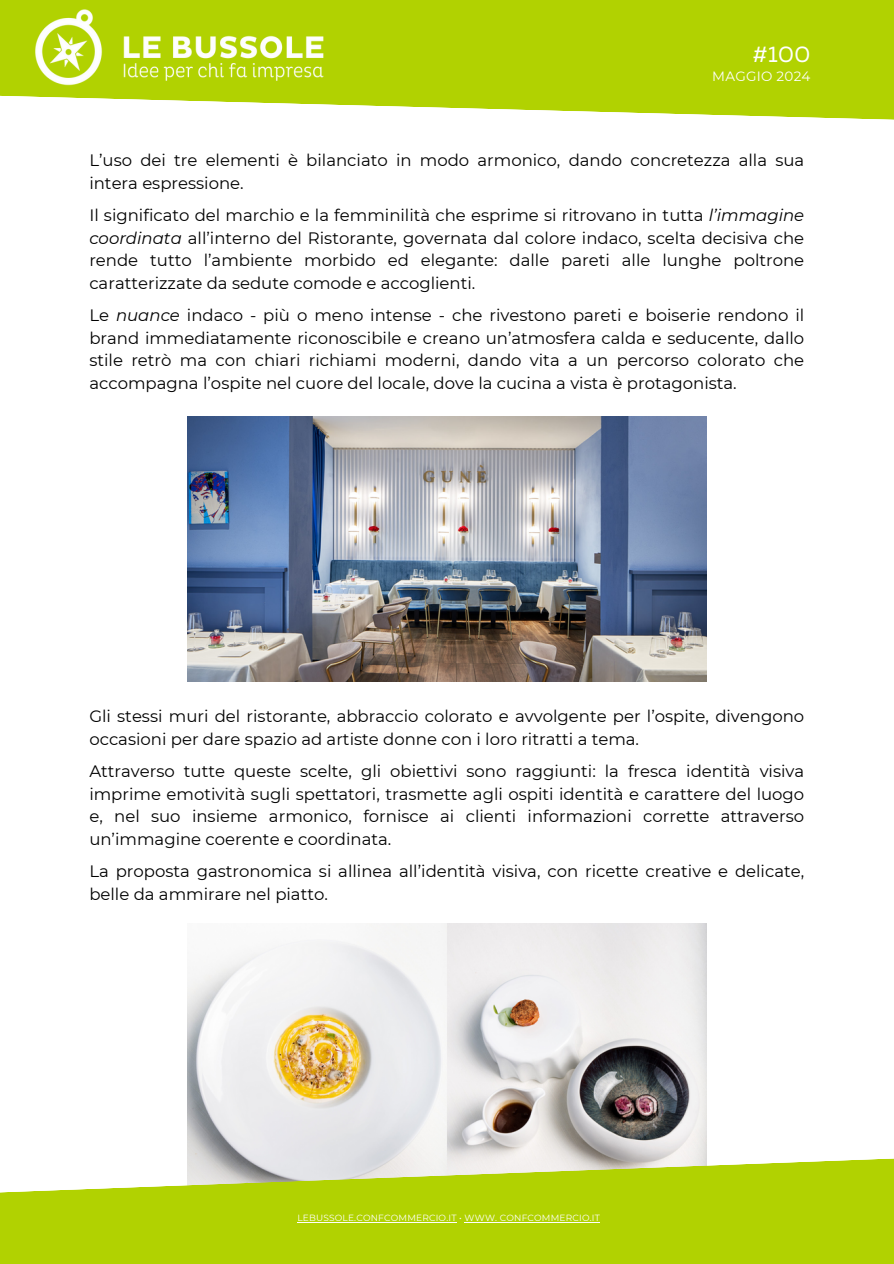
<style>
.page{position:relative;width:894px;height:1264px;background:#fff}
.page>*{position:absolute;margin:0;border:0;box-sizing:border-box;transform-origin:0 0}
.t1{font:22.5px "Muller";color:#fff}
.t2{font:22.2px "Muller";color:#fff}
.t3{font:16.5px/22.5px "Montserrat";color:#000}
.t4{font:13.5px "Montserrat";letter-spacing:.02em;color:#fff}
.t5{font:12px "Montserrat";letter-spacing:.02em;color:#fff}
.t6{font:9px "Montserrat";letter-spacing:.02em;color:#fff}
.s1{font-style:italic}
</style>
<div class="page">
<svg style="left:0;top:0;width:893px;height:120px;background:#bbd824"></svg>
<img style="left:187px;top:923px;width:519px;height:232px">
<svg style="left:0;top:1155px;width:893px;height:108px;background:#bcd62e"></svg>
<hr style="left:297px;top:1221px;width:159px;height:1px;background:#fff">
<hr style="left:464px;top:1221px;width:136px;height:1px;background:#fff">
<img style="left:18px;top:0;width:325px;height:102px">
<img style="left:187px;top:416px;width:519px;height:265px">
<h2 class="t2" style="left:745px;top:38px;width:59px">#035</h2>
<p class="t5" style="left:706px;top:61px;width:98px">FEBBRAIO 2021</p>
<h1 class="t1" style="left:752px;top:45px;width:59px">#100</h1>
<p class="t4" style="left:712px;top:68px;width:100px">MAGGIO 2024</p>
<p class="t3" style="left:89px;top:149px;width:716px">L’uso dei tre elementi è bilanciato in modo armonico, dando concretezza alla sua intera espressione.</p>
<p class="t3" style="left:89px;top:204px;width:716px;text-align:justify">Il significato del marchio e la femminilità che esprime si ritrovano in tutta <span class="s1">l’immagine coordinata</span> all’interno del Ristorante, governata dal colore indaco, scelta decisiva che rende tutto l’ambiente morbido ed elegante: dalle pareti alle lunghe poltrone caratterizzate da sedute comode e accoglienti.</p>
<p class="t3" style="left:89px;top:304px;width:716px;text-align:justify">Le <span class="s1">nuance</span> indaco - più o meno intense - che rivestono pareti e boiserie rendono il brand immediatamente riconoscibile e creano un’atmosfera calda e seducente, dallo stile retrò ma con chiari richiami moderni, dando vita a un percorso colorato che accompagna l’ospite nel cuore del locale, dove la cucina a vista è protagonista.</p>
<p class="t3" style="left:89px;top:705px;width:716px">Gli stessi muri del ristorante, abbraccio colorato e avvolgente per l’ospite, divengono occasioni per dare spazio ad artiste donne con i loro ritratti a tema.</p>
<p class="t3" style="left:89px;top:760px;width:716px;text-align:justify">Attraverso tutte queste scelte, gli obiettivi sono raggiunti: la fresca identità visiva imprime emotività sugli spettatori, trasmette agli ospiti identità e carattere del luogo e, nel suo insieme armonico, fornisce ai clienti informazioni corrette attraverso un’immagine coerente e coordinata.</p>
<p class="t3" style="left:89px;top:860px;width:716px">La proposta gastronomica si allinea all’identità visiva, con ricette creative e delicate, belle da ammirare nel piatto.</p>
<p class="t6" style="left:296px;top:1209px;width:304px">LEBUSSOLE.CONFCOMMERCIO.IT • WWW. CONFCOMMERCIO.IT</p>
<p class="t6" style="left:297px;top:1212px;width:304px">LEBUSSOLE.CONFCOMMERCIO.IT • WWW. CONFCOMMERCIO.IT</p>
</div>
